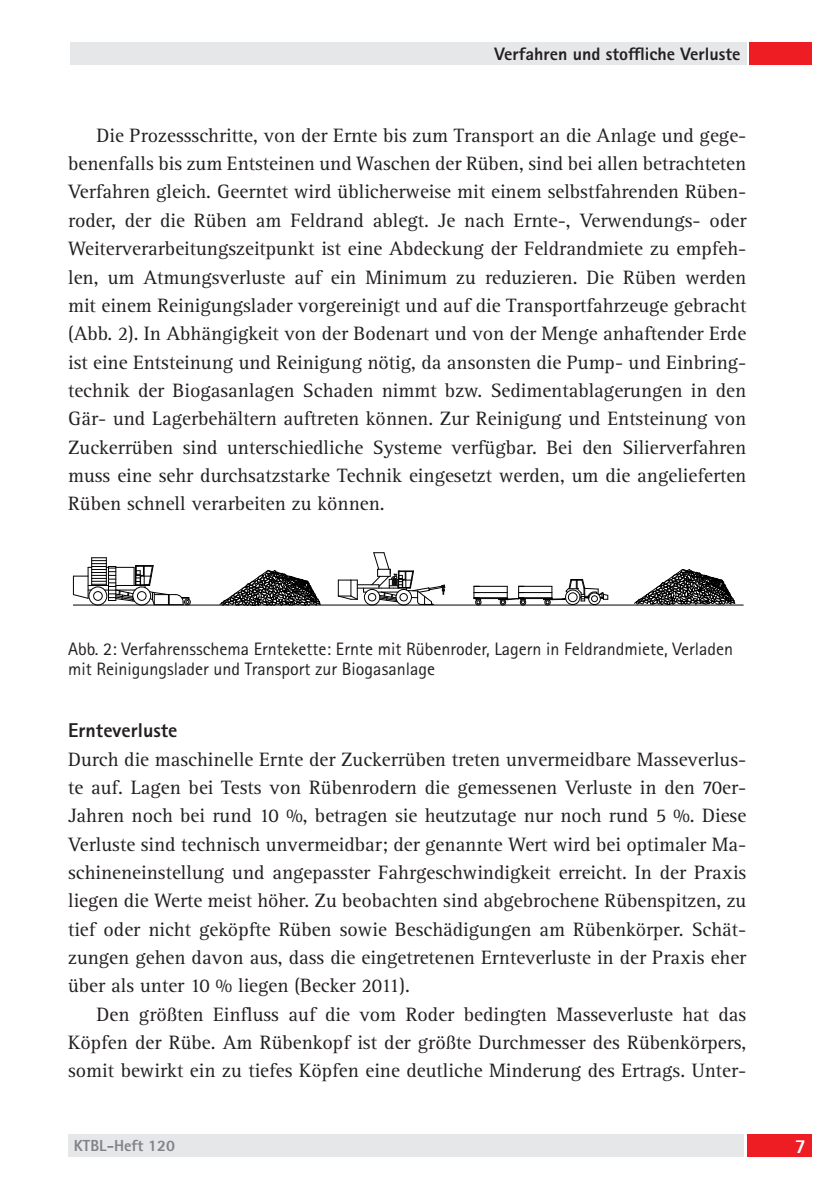
<style>
.page{position:relative;width:840px;height:1191px;background:#fff}
.page>*{position:absolute;margin:0;border:0;box-sizing:border-box;transform-origin:0 0}
.t1{font:20px/28.4px "Rotis Serif Pro";color:#231f20;text-align:justify}
.t2{font:800 20px "Rotis Sans Serif Pro";color:#231f20}
.t3{font:800 20px "Rotis Sans Serif Pro";color:#fff}
.t4{font:18px/20px "Rotis Sans Serif Pro";color:#231f20}
.t5{font:800 18px "Rotis Sans Serif Pro";color:#231f20}
.t6{font:800 16px "Rotis Sans Serif Pro";color:#808285}
</style>
<div class="page">
<div style="left:748px;top:43px;width:63px;height:22px;background:#ee1d23"></div>
<div style="left:70px;top:43px;width:676px;height:22px;background:#e6e7e9"></div>
<div style="left:68px;top:1134px;width:675px;height:23px;background:#e6e7e9"></div>
<div style="left:746px;top:1134px;width:65px;height:23px;background:#ee1d23"></div>
<hr style="left:73px;top:604px;width:669px;height:1px;background:#000">
<div style="left:184px;top:598px;width:6px;height:7px;border:1px solid #000;border-radius:50%"></div>
<svg style="left:72px;top:557px;width:117px;height:48px"></svg>
<svg style="left:337px;top:552px;width:108px;height:53px"></svg>
<hr style="left:518px;top:597px;width:33px;height:1px;background:#000">
<hr style="left:518px;top:598px;width:33px;height:1px;background:#000">
<hr style="left:518px;top:592px;width:33px;height:1px;background:#000">
<hr style="left:518px;top:586px;width:33px;height:1px;background:#000">
<svg style="left:543px;top:579px;width:65px;height:27px"></svg>
<hr style="left:473px;top:597px;width:34px;height:1px;background:#000">
<hr style="left:473px;top:598px;width:34px;height:1px;background:#000">
<hr style="left:473px;top:592px;width:34px;height:1px;background:#000">
<hr style="left:473px;top:586px;width:34px;height:1px;background:#000">
<svg style="left:498px;top:586px;width:28px;height:19px"></svg>
<svg style="left:473px;top:586px;width:8px;height:19px"></svg>
<svg style="left:219px;top:570px;width:102px;height:36px"></svg>
<svg style="left:633px;top:569px;width:102px;height:36px"></svg>
<p class="t5" style="left:494px;top:42px;width:248px">Verfahren und stoffliche Verluste</p>
<p class="t1" style="left:68px;top:121px;width:679px;text-indent:28px">Die Prozessschritte, von der Ernte bis zum Transport an die Anlage und gege&shy;benenfalls bis zum Entsteinen und Waschen der Rüben, sind bei allen betrachteten Verfahren gleich. Geerntet wird üblicherweise mit einem selbstfahrenden Rüben&shy;roder, der die Rüben am Feldrand ablegt. Je nach Ernte-, Verwendungs- oder Weiterverarbeitungszeitpunkt ist eine Abdeckung der Feldrandmiete zu empfeh&shy;len, um Atmungsverluste auf ein Minimum zu reduzieren. Die Rüben werden mit einem Reinigungslader vorgereinigt und auf die Transportfahrzeuge gebracht (Abb. 2). In Abhängigkeit von der Bodenart und von der Menge anhaftender Erde ist eine Entsteinung und Reinigung nötig, da ansonsten die Pump- und Einbring&shy;technik der Biogasanlagen Schaden nimmt bzw. Sedimentablagerungen in den Gär- und Lagerbehältern auftreten können. Zur Reinigung und Entsteinung von Zuckerrüben sind unterschiedliche Systeme verfügbar. Bei den Silierverfahren muss eine sehr durchsatzstarke Technik eingesetzt werden, um die angelieferten Rüben schnell verarbeiten zu können.</p>
<p class="t4" style="left:68px;top:639px;width:666px">Abb. 2: Verfahrensschema Erntekette: Ernte mit Rübenroder, Lagern in Feldrandmiete, Verladen mit Reinigungslader und Transport zur Biogasanlage</p>
<p class="t2" style="left:68px;top:717px;width:111px">Ernteverluste</p>
<p class="t1" style="left:68px;top:744px;width:679px">Durch die maschinelle Ernte der Zuckerrüben treten unvermeidbare Masseverlus&shy;te auf. Lagen bei Tests von Rübenrodern die gemessenen Verluste in den 70er-Jahren noch bei rund 10 %, betragen sie heutzutage nur noch rund 5 %. Diese Verluste sind technisch unvermeidbar; der genannte Wert wird bei optimaler Ma&shy;schineneinstellung und angepasster Fahrgeschwindigkeit erreicht. In der Praxis liegen die Werte meist höher. Zu beobachten sind abgebrochene Rübenspitzen, zu tief oder nicht geköpfte Rüben sowie Beschädigungen am Rübenkörper. Schät&shy;zungen gehen davon aus, dass die eingetretenen Ernteverluste in der Praxis eher über als unter 10 % liegen (Becker 2011).</p>
<p class="t1" style="left:68px;top:999px;width:679px;text-indent:28px">Den größten Einfluss auf die vom Roder bedingten Masseverluste hat das Köpfen der Rübe. Am Rübenkopf ist der größte Durchmesser des Rübenkörpers, somit bewirkt ein zu tiefes Köpfen eine deutliche Minderung des Ertrags. Unter-</p>
<p class="t6" style="left:74px;top:1135px;width:103px">KTBL-Heft 120</p>
<p class="t3" style="left:794px;top:1133px;width:13px">7</p>
</div>
